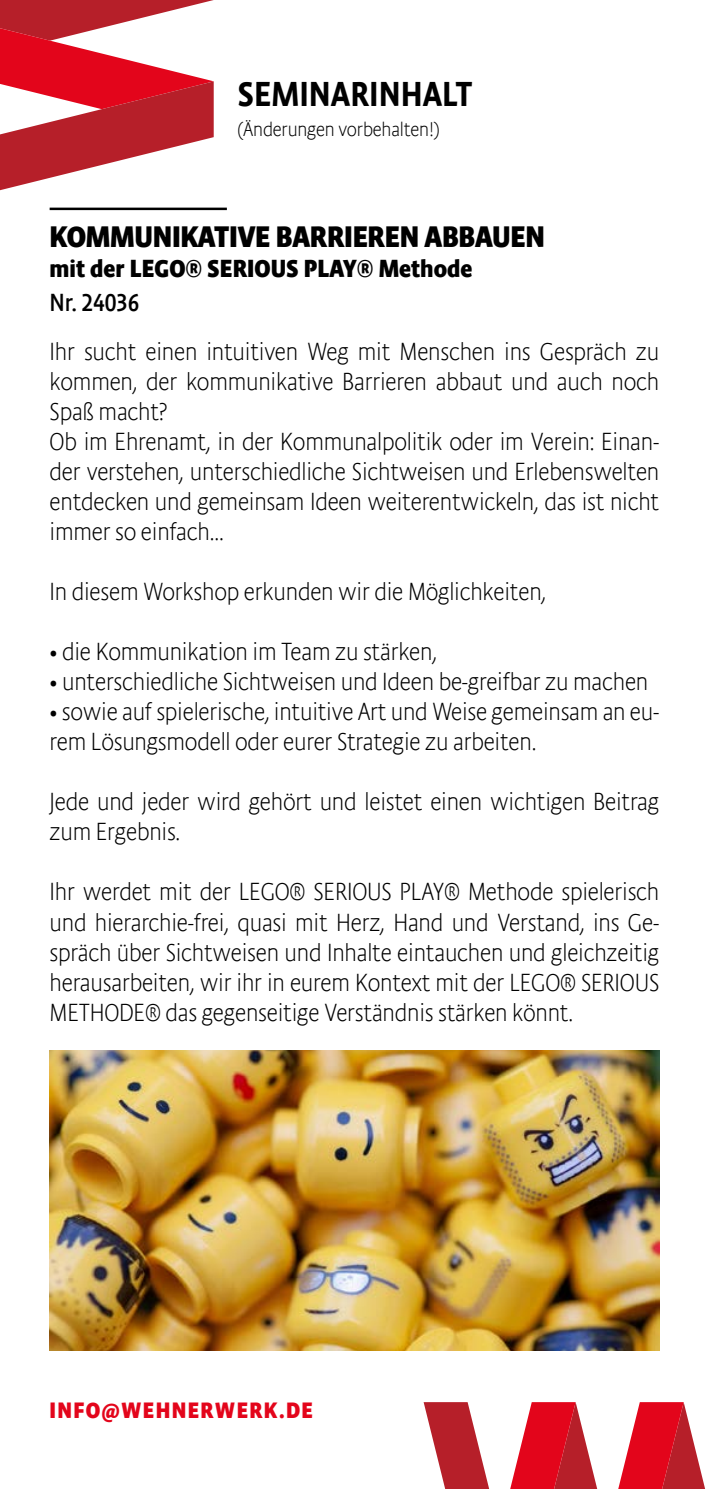
<style>
.page{position:relative;width:709px;height:1489px;background:#fff}
.page>*{position:absolute;margin:0;border:0;box-sizing:border-box;transform-origin:0 0}
.t1{font:500 35px "Absara Sans Headline Offc";color:#000}
.t2{font:700 30px "Absara Sans Headline Offc";letter-spacing:-.01em;color:#000}
.t3{font:100 25px/30px "Absara Sans Headline Offc";letter-spacing:-.01em;color:#000}
.t4{font:700 25px "Absara Sans Headline Offc";color:#000}
.t5{font:25px "Absara Sans Headline Offc";letter-spacing:-.01em;color:#000}
.t6{font:700 22.5px "Absara Sans Headline Offc";letter-spacing:.06em;color:#e3051b}
.t7{font:100 20px "Absara Sans Headline Offc";letter-spacing:-.01em;color:#000}
</style>
<div class="page">
<svg style="left:618px;top:1402px;width:87px;height:86px"></svg>
<svg style="left:510px;top:1402px;width:87px;height:86px"></svg>
<svg style="left:423px;top:1402px;width:66px;height:86px"></svg>
<svg style="left:0;top:0;width:214px;height:190px"></svg>
<hr style="left:50px;top:208px;width:177px;height:2px;background:#000">
<img style="left:50px;top:1050px;width:609px;height:300px">
<h1 class="t1" style="left:237px;top:73px;width:236px">SEMINARINHALT</h1>
<p class="t7" style="left:237px;top:117px;width:204px">(Änderungen vorbehalten!)</p>
<p class="t2" style="left:50px;top:218px;width:497px">KOMMUNIKATIVE BARRIEREN ABBAUEN</p>
<p class="t4" style="left:50px;top:253px;width:424px">mit der LEGO® SERIOUS PLAY® Methode</p>
<p class="t5" style="left:50px;top:287px;width:91px">Nr. 24036</p>
<p class="t3" style="left:50px;top:336px;width:611px">Ihr sucht einen intuitiven Weg mit Menschen ins Gespräch zu kommen, der kommunikative Barrieren abbaut und auch noch Spaß macht?<br>Ob im Ehrenamt, in der Kommunalpolitik oder im Verein: Einan&shy;der verstehen, unterschiedliche Sichtweisen und Erlebenswelten entdecken und gemeinsam Ideen weiterentwickeln, das ist nicht immer so einfach…</p>
<p class="t3" style="left:50px;top:576px;width:498px">In diesem Workshop erkunden wir die Möglichkeiten,</p>
<p class="t3" style="left:50px;top:636px;width:389px">• die Kommunikation im Team zu stärken,</p>
<p class="t3" style="left:50px;top:666px;width:600px">• unterschiedliche Sichtweisen und Ideen be-greifbar zu machen</p>
<p class="t3" style="left:50px;top:696px;width:611px">• sowie auf spielerische, intuitive Art und Weise gemeinsam an eu&shy;rem Lösungsmodell oder eurer Strategie zu arbeiten.</p>
<p class="t3" style="left:50px;top:786px;width:611px">Jede und jeder wird gehört und leistet einen wichtigen Beitrag zum Ergebnis.</p>
<p class="t3" style="left:50px;top:876px;width:611px;text-align:justify">Ihr werdet mit der LEGO® SERIOUS PLAY® Methode spielerisch und hierarchie-frei, quasi mit Herz, Hand und Verstand, ins Ge&shy;spräch über Sichtweisen und Inhalte eintauchen und gleichzeitig herausarbeiten, wir ihr in eurem Kontext mit der LEGO® SERIOUS METHODE® das gegenseitige Verständnis stärken könnt.</p>
<p class="t6" style="left:50px;top:1396px;width:265px">INFO@WEHNERWERK.DE</p>
</div>
